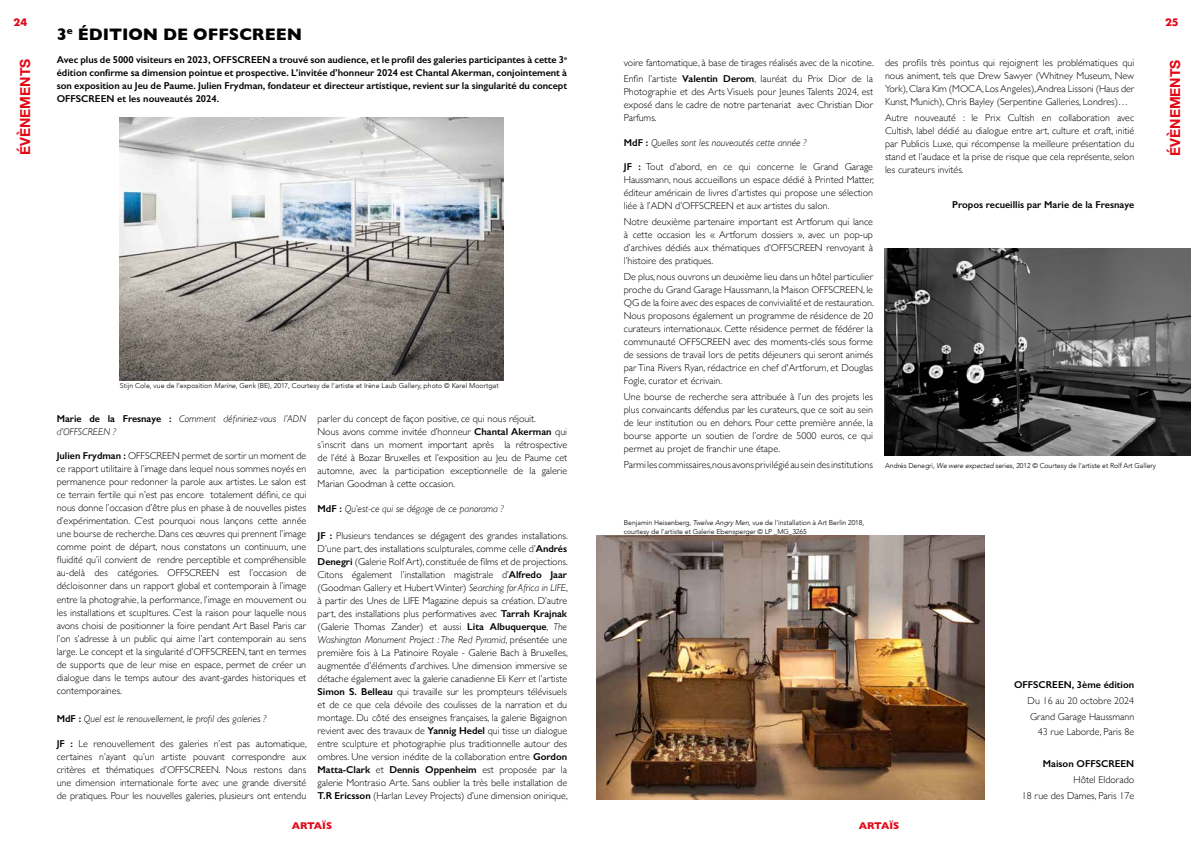
<style>
.page{position:relative;width:1191px;height:842px;background:#fff}
.page>*{position:absolute;margin:0;border:0;box-sizing:border-box;transform-origin:0 0}
.t1{font:700 17px "Gill Sans";color:#020203}
.t2{font:700 14px "Helvetica Neue";color:#e30613}
.t3{font:300 10px/13px "Gill Sans";color:#020203;text-align:justify}
.t4{font:600 10px/13px "Gill Sans";color:#020203;text-align:justify}
.t5{font:italic 300 10px/13px "Gill Sans";color:#020203}
.t6{font:700 10px "Gill Sans";color:#e30617}
.t7{font:700 10px "Futura";color:#e30617}
.t8{font:300 7px/9px "Avenir";letter-spacing:-.01em;color:#000}
.s1{font-weight:600}
.s2{font-weight:600;font-style:normal}
.s3{font-style:italic}
</style>
<div class="page">
<img style="left:120px;top:117px;width:384px;height:263px">
<img style="left:885px;top:249px;width:306px;height:206px">
<img style="left:596px;top:536px;width:388px;height:263px">
<p class="t7" style="left:14px;top:15px;width:15px">24</p>
<p class="t7" style="left:1165px;top:15px;width:15px">25</p>
<h1 class="t1" style="left:57px;top:21px;width:247px">3<sup>e</sup> ÉDITION DE OFFSCREEN</h1>
<p class="t4" style="left:57px;top:53px;width:512px">Avec plus de 5000 visiteurs en 2023, OFFSCREEN a trouvé son audience, et le profil des galeries participantes à cette 3<sup>e </sup>édition confirme sa dimension pointue et prospective. L’invitée d’honneur 2024 est Chantal Akerman, conjointement à son exposition au Jeu de Paume. Julien Frydman, fondateur et directeur artistique, revient sur la singularité du concept OFFSCREEN et les nouveautés 2024.</p>
<p class="t3" style="left:885px;top:56px;width:251px">des profils très pointus qui rejoignent les problématiques qui nous animent, tels que Drew Sawyer (Whitney Museum, New York), Clara Kim (MOCA, Los Angeles),Andrea Lissoni (Haus der Kunst, Munich), Chris Bayley (Serpentine Galleries, Londres)…</p>
<p class="t3" style="left:885px;top:111px;width:251px">Autre nouveauté : le Prix Cultish en collaboration avec Cultish, label dédié au dialogue entre art, culture et craft, initié par Publicis Luxe, qui récompense la meilleure présentation du stand et l’audace et la prise de risque que cela représente, selon les curateurs invités.</p>
<p class="t4" style="left:952px;top:198px;width:183px">Propos recueillis par Marie de la Fresnaye</p>
<p class="t3" style="left:624px;top:54px;width:251px;line-height:15.8px">voire fantomatique, à base de tirages réalisés avec de la nicotine.<br>Enfin l’artiste <span class="s1">Valentin Derom</span>, lauréat du Prix Dior de la</p>
<p class="t3" style="left:624px;top:85px;width:251px">Photographie et des Arts Visuels pour Jeunes Talents 2024, est exposé dans le cadre de notre partenariat avec Christian Dior Parfums.</p>
<p class="t5" style="left:624px;top:136px;width:184px"><span class="s2">MdF :</span> Quelles sont les nouveautés cette année ?</p>
<p class="t3" style="left:624px;top:160px;width:251px"><span class="s1">JF :</span> Tout d’abord, en ce qui concerne le Grand Garage Haussmann, nous accueillons un espace dédié à Printed Matter, éditeur américain de livres d’artistes qui propose une sélection liée à l’ADN d’OFFSCREEN et aux artistes du salon.</p>
<p class="t3" style="left:624px;top:215px;width:251px">Notre deuxième partenaire important est Artforum qui lance à cette occasion les « Artforum dossiers », avec un pop-up d’archives dédiés aux thématiques d’OFFSCREEN renvoyant à l’histoire des pratiques.</p>
<p class="t3" style="left:624px;top:270px;width:251px">De plus, nous ouvrons un deuxième lieu dans un hôtel particulier proche du Grand Garage Haussmann, la Maison OFFSCREEN, le QG de la foire avec des espaces de convivialité et de restauration.<br>Nous proposons également un programme de résidence de 20 curateurs internationaux. Cette résidence permet de fédérer la communauté OFFSCREEN avec des moments-clés sous forme de sessions de travail lors de petits déjeuners qui seront animés par Tina Rivers Ryan, rédactrice en chef d'Artforum, et Douglas Fogle, curator et écrivain.</p>
<p class="t3" style="left:624px;top:390px;width:251px">Une bourse de recherche sera attribuée à l’un des projets les plus convaincants défendus par les curateurs, que ce soit au sein de leur institution ou en dehors. Pour cette première année, la bourse apporte un soutien de l’ordre de 5000 euros, ce qui permet au projet de franchir une étape.</p>
<p class="t3" style="left:624px;top:458px;width:251px">Parmi les commissaires,nous avons privilégié au sein des institutions</p>
<h2 class="t2" style="left:14px;top:155px;width:98px;rotate:-90deg">ÉVÈNEMENTS</h2>
<h2 class="t2" style="left:1164px;top:156px;width:98px;rotate:-90deg">ÉVÈNEMENTS</h2>
<p class="t8" style="left:120px;top:381px;width:380px">Stijn Cole, vue de l’exposition <span class="s3">Marine</span>, Genk (BE), 2017, Courtesy de l’artiste et Irène Laub Gallery, photo © Karel Moortgat</p>
<p class="t5" style="left:57px;top:412px;width:251px"><span class="s2">Marie de la Fresnaye :</span> Comment définiriez-vous l’ADN d’OFFSCREEN ?</p>
<p class="t3" style="left:57px;top:449px;width:251px"><span class="s1">Julien Frydman :</span> OFFSCREEN permet de sortir un moment de ce rapport utilitaire à l’image dans lequel nous sommes noyés en permanence pour redonner la parole aux artistes. Le salon est ce terrain fertile qui n’est pas encore totalement défini, ce qui nous donne l’occasion d’être plus en phase à de nouvelles pistes d’expérimentation. C’est pourquoi nous lançons cette année une bourse de recherche. Dans ces œuvres qui prennent l’image comme point de départ, nous constatons un continuum, une fluidité qu’il convient de rendre perceptible et compréhensible au-delà des catégories. OFFSCREEN est l’occasion de décloisonner dans un rapport global et contemporain à l’image entre la photograhie, la performance, l’image en mouvement ou les installations et scupltures. C’est la raison pour laquelle nous avons choisi de positionner la foire pendant Art Basel Paris car l’on s’adresse à un public qui aime l’art contemporain au sens large. Le concept et la singularité d’OFFSCREEN, tant en termes de supports que de leur mise en espace, permet de créer un dialogue dans le temps autour des avant-gardes historiques et contemporaines.</p>
<p class="t5" style="left:57px;top:712px;width:211px"><span class="s2">MdF :</span> Quel est le renouvellement, le profil des galeries ?</p>
<p class="t3" style="left:57px;top:737px;width:252px"><span class="s1">JF :</span> Le renouvellement des galeries n’est pas automatique, certaines n’ayant qu’un artiste pouvant correspondre aux critères et thématiques d’OFFSCREEN. Nous restons dans une dimension internationale forte avec une grande diversité de pratiques. Pour les nouvelles galeries, plusieurs ont entendu</p>
<p class="t3" style="left:317px;top:411px;width:251px;text-align:left">parler du concept de façon positive, ce qui nous réjouit.<br>Nous avons comme invitée d’honneur <span class="s1">Chantal Akerman</span> qui s’inscrit dans un moment important après la rétrospective de l’été à Bozar Bruxelles et l’exposition au Jeu de Paume cet automne, avec la participation exceptionnelle de la galerie Marian Goodman à cette occasion.</p>
<p class="t5" style="left:317px;top:502px;width:188px"><span class="s2">MdF :</span> Qu’est-ce qui se dégage de ce panorama ?</p>
<p class="t3" style="left:317px;top:529px;width:252px"><span class="s1">JF :</span> Plusieurs tendances se dégagent des grandes installations.<br>D’une part, des installations sculpturales, comme celle d’<span class="s1">Andrés Denegri</span> (Galerie Rolf Art), constituée de films et de projections.<br>Citons également l’installation magistrale d’<span class="s1">Alfredo Jaar </span>(Goodman Gallery et Hubert Winter) <span class="s3">Searching for Africa in LIFE</span>, à partir des Unes de LIFE Magazine depuis sa création. D’autre part, des installations plus performatives avec <span class="s1">Tarrah Krajnak </span>(Galerie Thomas Zander) et aussi <span class="s1">Lita Albuquerque</span>, <span class="s3">The Washington Monument Project : The Red Pyramid</span>, présentée une première fois à La Patinoire Royale - Galerie Bach à Bruxelles, augmentée d’éléments d’archives. Une dimension immersive se détache également avec la galerie canadienne Eli Kerr et l’artiste <span class="s1">Simon S. Belleau</span> qui travaille sur les prompteurs télévisuels et de ce que cela dévoile des coulisses de la narration et du montage. Du côté des enseignes françaises, la galerie Bigaignon revient avec des travaux de <span class="s1">Yannig Hedel</span> qui tisse un dialogue entre sculpture et photographie plus traditionnelle autour des ombres. Une version inédite de la collaboration entre <span class="s1">Gordon Matta-Clark</span> et <span class="s1">Dennis Oppenheim</span> est proposée par la galerie Montrasio Arte. Sans oublier la très belle installation de <span class="s1">T.R Ericsson</span> (Harlan Levey Projects) d’une dimension onirique,</p>
<p class="t8" style="left:885px;top:461px;width:272px">Andrés Denegri, <span class="s3">We were expected</span> series, 2012 © Courtesy de l’artiste et Rolf Art Gallery</p>
<p class="t8" style="left:624px;top:518px;width:242px">Benjamin Heisenberg, <span class="s3">Twelve Angry Men</span>, vue de l’installation à Art Berlin 2018, courtesy de l’artiste et Galerie Ebensperger © LP _MG_3265</p>
<p class="t4" style="left:1014px;top:678px;width:122px">OFFSCREEN, 3ème édition</p>
<p class="t3" style="left:1027px;top:692px;width:108px;line-height:15.8px;text-align:right">Du 16 au 20 octobre 2024<br>Grand Garage Haussmann<br>43 rue Laborde, Paris 8e</p>
<p class="t4" style="left:1043px;top:757px;width:93px">Maison OFFSCREEN</p>
<p class="t3" style="left:1021px;top:771px;width:114px;line-height:15.8px;text-align:right">Hôtel Eldorado<br>18 rue des Dames, Paris 17e</p>
<p class="t6" style="left:292px;top:818px;width:42px">ARTAÏS</p>
<p class="t6" style="left:859px;top:818px;width:42px">ARTAÏS</p>
</div>
